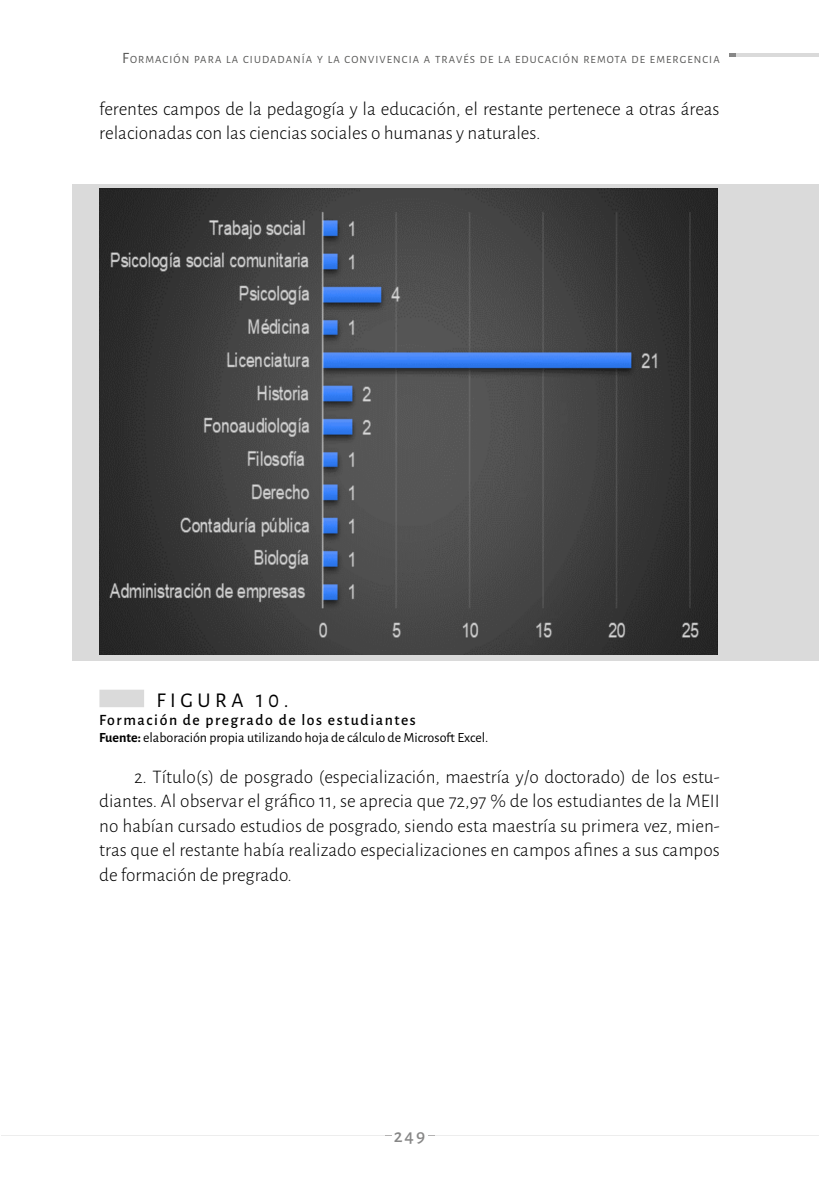
<style>
.page{position:relative;width:819px;height:1191px;background:#fff}
.page>*{position:absolute;margin:0;border:0;box-sizing:border-box;transform-origin:0 0}
.t1{font:21px "Alegreya Sans";letter-spacing:.215em;color:#000}
.t2{font:300 19.25px/24.5px "Alegreya Sans";color:#000}
.t3{font:500 19.25px "Alegreya Sans";color:#878787}
.t4{font:500 15.75px "Alegreya Sans";letter-spacing:.1em;color:#000}
.t5{font:14px "Alegreya Sans";color:#000}
.t6{font:11.03px "Alegreya Sans";letter-spacing:.1em;color:#575756}
.s1{font-size:15.75px}
.s2{font-weight:700}
</style>
<div class="page">
<div style="left:73px;top:184px;width:746px;height:476px;background:#dadada"></div>
<img style="left:99px;top:188px;width:619px;height:467px">
<div style="left:99px;top:689px;width:45px;height:18px;background:#dadada"></div>
<hr style="left:729px;top:54px;width:90px;height:3px;background:#dadada">
<svg style="left:729px;top:54px;width:6px;height:3px"></svg>
<hr style="left:428px;top:1135px;width:391px;height:1px;background:#ededed">
<hr style="left:1px;top:1135px;width:390px;height:1px;background:#ededed">
<p class="t6" style="left:122px;top:52px;width:599px"><span class="s1">F</span>ORMACIÓN PARA LA CIUDADANÍA Y LA CONVIVENCIA A TRAVÉS DE LA EDUCACIÓN REMOTA DE EMERGENCIA</p>
<p class="t2" style="left:99px;top:96px;width:621px">ferentes campos de la pedagogía y la educación, el restante pertenece a otras áreas relacionadas con las ciencias sociales o humanas y naturales.</p>
<p class="t1" style="left:157px;top:686px;width:133px">FIGURA 10.</p>
<p class="t4" style="left:99px;top:708px;width:318px">Formación de pregrado de los estudiantes</p>
<p class="t5" style="left:99px;top:727px;width:390px"><span class="s2">Fuente:</span> elaboración propia utilizando hoja de cálculo de Microsoft Excel.</p>
<p class="t2" style="left:99px;top:763px;width:622px;text-align:justify;text-indent:35px">2. Título(s) de posgrado (especialización, maestría y/o doctorado) de los estu&shy;diantes. Al observar el gráfico 11, se aprecia que 72,97 % de los estudiantes de la MEII no habían cursado estudios de posgrado, siendo esta maestría su primera vez, mien&shy;tras que el restante había realizado especializaciones en campos afines a sus campos de formación de pregrado.</p>
<p class="t3" style="left:394px;top:1122px;width:33px">249</p>
</div>
